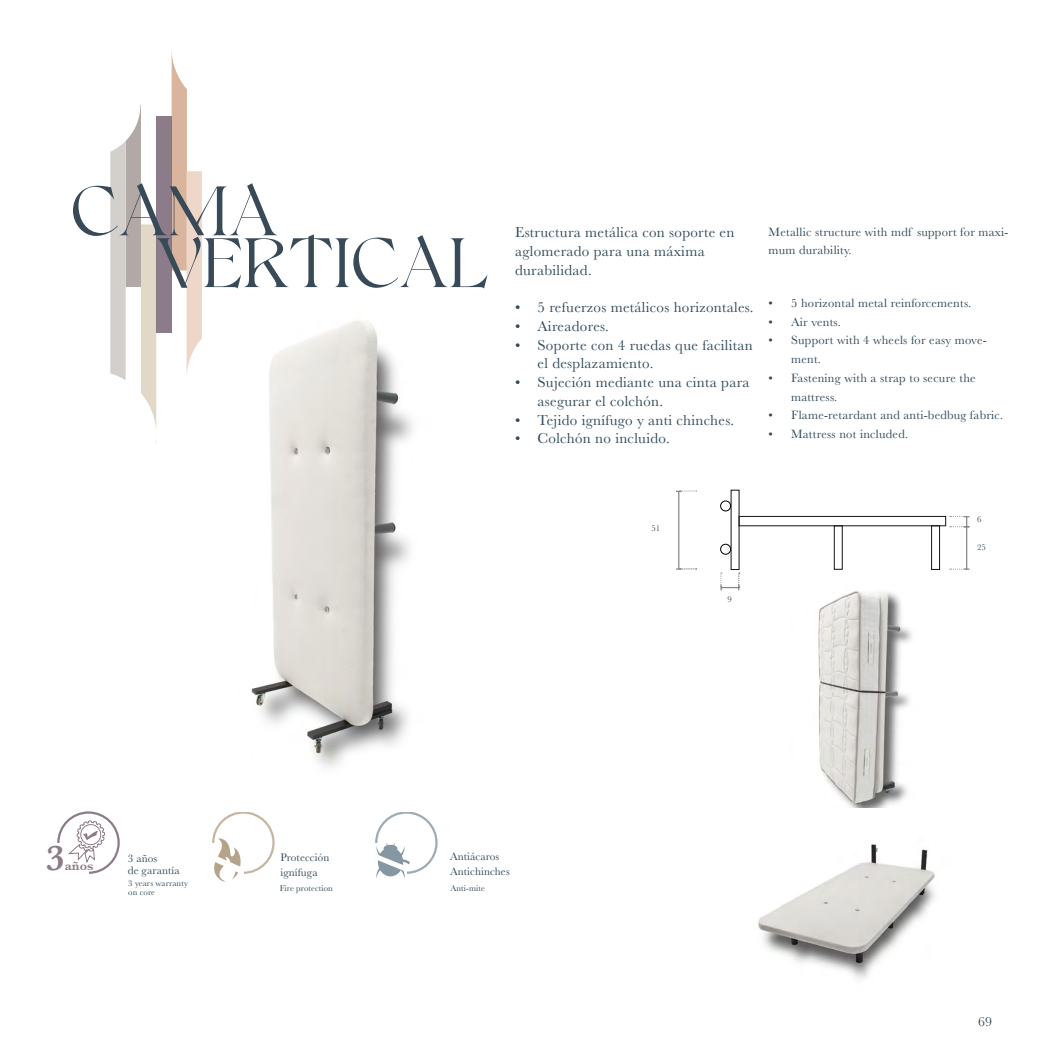
<style>
.page{position:relative;width:1063px;height:1063px;background:#fff}
.page>*{position:absolute;margin:0;border:0;box-sizing:border-box;transform-origin:0 0}
.t1{font:68.75px/51.9px "Bonkyfreepersonaluse";letter-spacing:.01em;color:#384a58}
.t2{font:600 37px "Baskerville";color:#705b6b}
.t3{font:15px/18.8px "Baskerville";letter-spacing:.02em;color:#2f4959}
.t4{font:13.75px "Baskerville";color:#2f4959}
.t5{font:600 13.12px "Baskerville";color:#705b6b}
.t6{font:12.5px/18.8px "Baskerville";letter-spacing:.02em;color:#2f4959}
.t7{font:11.25px/15px "Baskerville";letter-spacing:.01em;color:#2f4959}
.t8{font:8.75px/8.8px "Baskerville";letter-spacing:.01em;color:#2f4959}
</style>
<div class="page">
<img style="left:818px;top:591px;width:94px;height:217px">
<img style="left:758px;top:844px;width:177px;height:135px">
<div style="left:931px;top:525px;width:9px;height:45px;border:1px solid #131313"></div>
<div style="left:834px;top:526px;width:9px;height:44px;border:1px solid #131313"></div>
<hr style="left:966px;top:527px;width:1px;height:42px;background:#878787">
<svg style="left:950px;top:569px;width:19px;height:1px"></svg>
<svg style="left:950px;top:516px;width:19px;height:11px"></svg>
<div style="left:739px;top:516px;width:207px;height:10px;border:1px solid #131313"></div>
<hr style="left:678px;top:491px;width:1px;height:78px;background:#878787">
<svg style="left:676px;top:568px;width:21px;height:2px"></svg>
<svg style="left:676px;top:491px;width:21px;height:1px"></svg>
<div style="left:720px;top:501px;width:11px;height:10px;border:1px solid #000;border-radius:50%"></div>
<div style="left:720px;top:544px;width:11px;height:10px;border:1px solid #000;border-radius:50%"></div>
<svg style="left:720px;top:573px;width:20px;height:17px"></svg>
<div style="left:57px;top:811px;width:63px;height:63px;border:2px solid #705b6b;border-radius:50%"></div>
<div style="left:48px;top:843px;width:41px;height:31px;background:#fff"></div>
<svg style="left:68px;top:820px;width:37px;height:43px"></svg>
<div style="left:375px;top:811px;width:63px;height:63px;border:2px solid #8597a3;border-radius:50%"></div>
<div style="left:366px;top:843px;width:40px;height:31px;background:#fff"></div>
<svg style="left:376px;top:842px;width:34px;height:36px"></svg>
<div style="left:212px;top:811px;width:63px;height:63px;border:2px solid #b6a48a;border-radius:50%"></div>
<div style="left:203px;top:843px;width:40px;height:31px;background:#fff"></div>
<svg style="left:214px;top:838px;width:27px;height:44px"></svg>
<img style="left:251px;top:320px;width:162px;height:448px">
<svg style="left:110px;top:105px;width:46px;height:338px"></svg>
<div style="left:156px;top:116px;width:16px;height:216px;background:#8c7b88"></div>
<svg style="left:172px;top:56px;width:30px;height:319px"></svg>
<h1 class="t1" style="left:156px;top:190px;width:333px;text-indent:-85px">CAMA<br>VERTICAL</h1>
<p class="t3" style="left:515px;top:223px;width:221px">Estructura metálica con soporte en aglomerado para una máxima durabilidad.</p>
<p class="t3" style="left:515px;top:298px;width:240px">• 5 refuerzos metálicos horizontales.</p>
<p class="t3" style="left:515px;top:317px;width:95px">• Aireadores.</p>
<p class="t3" style="left:538px;top:336px;width:217px;text-indent:-23px">• Soporte con 4 ruedas que facilitan el desplazamiento.</p>
<p class="t3" style="left:538px;top:373px;width:213px;text-indent:-22px">• Sujeción mediante una cinta para asegurar el colchón.</p>
<p class="t3" style="left:515px;top:411px;width:221px">• Tejido ignífugo y anti chinches.</p>
<p class="t3" style="left:515px;top:429px;width:156px">• Colchón no incluido.</p>
<p class="t6" style="left:769px;top:222px;width:241px">Metallic structure with mdf support for maxi&shy;mum durability.</p>
<p class="t6" style="left:769px;top:294px;width:204px">• 5 horizontal metal reinforcements.</p>
<p class="t6" style="left:769px;top:312px;width:74px">• Air vents.</p>
<p class="t6" style="left:791px;top:331px;width:197px;text-indent:-23px">• Support with 4 wheels for easy move&shy;ment.</p>
<p class="t6" style="left:791px;top:369px;width:186px;text-indent:-22px">• Fastening with a strap to secure the mattress.</p>
<p class="t6" style="left:769px;top:406px;width:236px">• Flame-retardant and anti-bedbug fabric.</p>
<p class="t6" style="left:769px;top:425px;width:141px">• Mattress not included.</p>
<p class="t8" style="left:651px;top:524px;width:10px">51</p>
<p class="t8" style="left:728px;top:595px;width:6px">9</p>
<p class="t8" style="left:977px;top:515px;width:6px">6</p>
<p class="t8" style="left:977px;top:543px;width:10px">25</p>
<h2 class="t2" style="left:45px;top:832px;width:20px">3</h2>
<p class="t5" style="left:65px;top:856px;width:31px">años</p>
<p class="t7" style="left:128px;top:853px;width:54px;line-height:11.2px">3 años<br>de garantía</p>
<p class="t8" style="left:128px;top:879px;width:61px">3 years warranty on core</p>
<p class="t7" style="left:280px;top:850px;width:51px">Protección ignífuga</p>
<p class="t8" style="left:280px;top:884px;width:55px">Fire protection</p>
<p class="t7" style="left:450px;top:849px;width:61px">Antiácaros<br>Antichinches</p>
<p class="t8" style="left:451px;top:884px;width:36px">Anti-mite</p>
<p class="t4" style="left:978px;top:1013px;width:15px">69</p>
</div>
